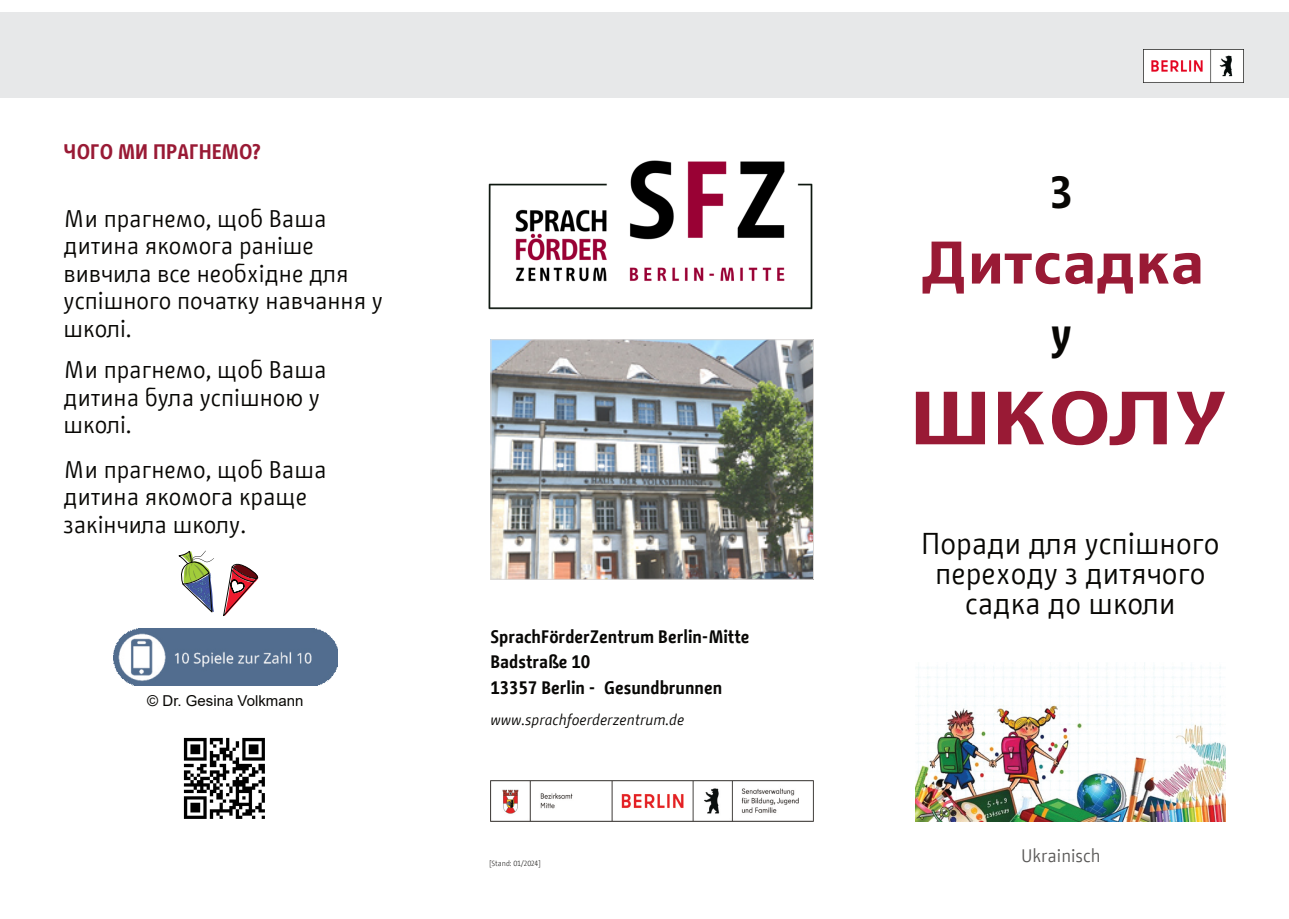
<style>
.page{position:relative;width:1289px;height:919px;background:#fff}
.page>*{position:absolute;margin:0;border:0;box-sizing:border-box;transform-origin:0 0}
.t1{font:700 75px "BMF Change";color:#991a35;scale:1.33 1}
.t2{font:700 59.85px "BMF Change";color:#991a35;scale:1.15 1}
.t3{font:700 45px "BMF Change";color:#080704}
.t4{font:30px/30px "BMF Change";color:#080704;text-align:center}
.t5{font:24px/27.6px "BMF Change";color:#080704}
.t6{font:700 21px "BMF Change";color:#991a35}
.t7{font:700 18px/25.5px "BMF Change";color:#080705}
.t8{font:18px "BMF Change";color:#5a5958}
.t9{font:italic 15px "BMF Change";color:#080705}
.t10{font:15px "Arial";color:#080704}
.t11{font:300 7.5px "BMF Change";color:#080705}
</style>
<div class="page">
<div style="left:0;top:13px;width:1288px;height:85px;background:#e7e8e9"></div>
<img style="left:1143px;top:50px;width:100px;height:33px">
<img style="left:490px;top:780px;width:323px;height:41px">
<img style="left:492px;top:341px;width:319px;height:236px">
<div style="left:490px;top:339px;width:323px;height:240px;border:1px solid #dbd9d8"></div>
<img style="left:488px;top:160px;width:325px;height:150px">
<img style="left:915px;top:662px;width:309px;height:159px">
<img style="left:114px;top:628px;width:223px;height:57px">
<svg style="left:178px;top:550px;width:81px;height:66px"></svg>
<img style="left:183px;top:737px;width:82px;height:82px">
<p class="t6" style="left:64px;top:143px;width:198px">ЧОГО МИ ПРАГНЕМО?</p>
<p class="t5" style="left:64px;top:206px;width:321px">Ми прагнемо, щоб Ваша дитина якомога раніше вивчила все необхідне для успішного початку навчання у школі.</p>
<p class="t5" style="left:64px;top:357px;width:264px">Ми прагнемо, щоб Ваша дитина була успішною у школі.</p>
<p class="t5" style="left:64px;top:457px;width:264px">Ми прагнемо, щоб Ваша дитина якомога краще закінчила школу.</p>
<p class="t10" style="left:147px;top:695px;width:158px">© Dr. Gesina Volkmann</p>
<p class="t7" style="left:490px;top:624px;width:260px">SprachFörderZentrum Berlin-Mitte<br>Badstraße 10<br>13357 Berlin - Gesundbrunnen</p>
<p class="t9" style="left:490px;top:712px;width:195px">www.sprachfoerderzentrum.de</p>
<p class="t11" style="left:489px;top:860px;width:53px">[Stand: 01/2024]</p>
<h3 class="t3" style="left:1049px;top:173px;width:25px">З</h3>
<h2 class="t2" style="left:923px;top:236px;width:245px">Дитсадка</h2>
<h3 class="t3" style="left:1051px;top:313px;width:22px">у</h3>
<h1 class="t1" style="left:909px;top:385px;width:241px">ШКОЛУ</h1>
<p class="t4" style="left:921px;top:530px;width:300px">Поради для успішного переходу з дитячого садка до школи</p>
<p class="t8" style="left:1020px;top:847px;width:81px">Ukrainisch</p>
</div>
